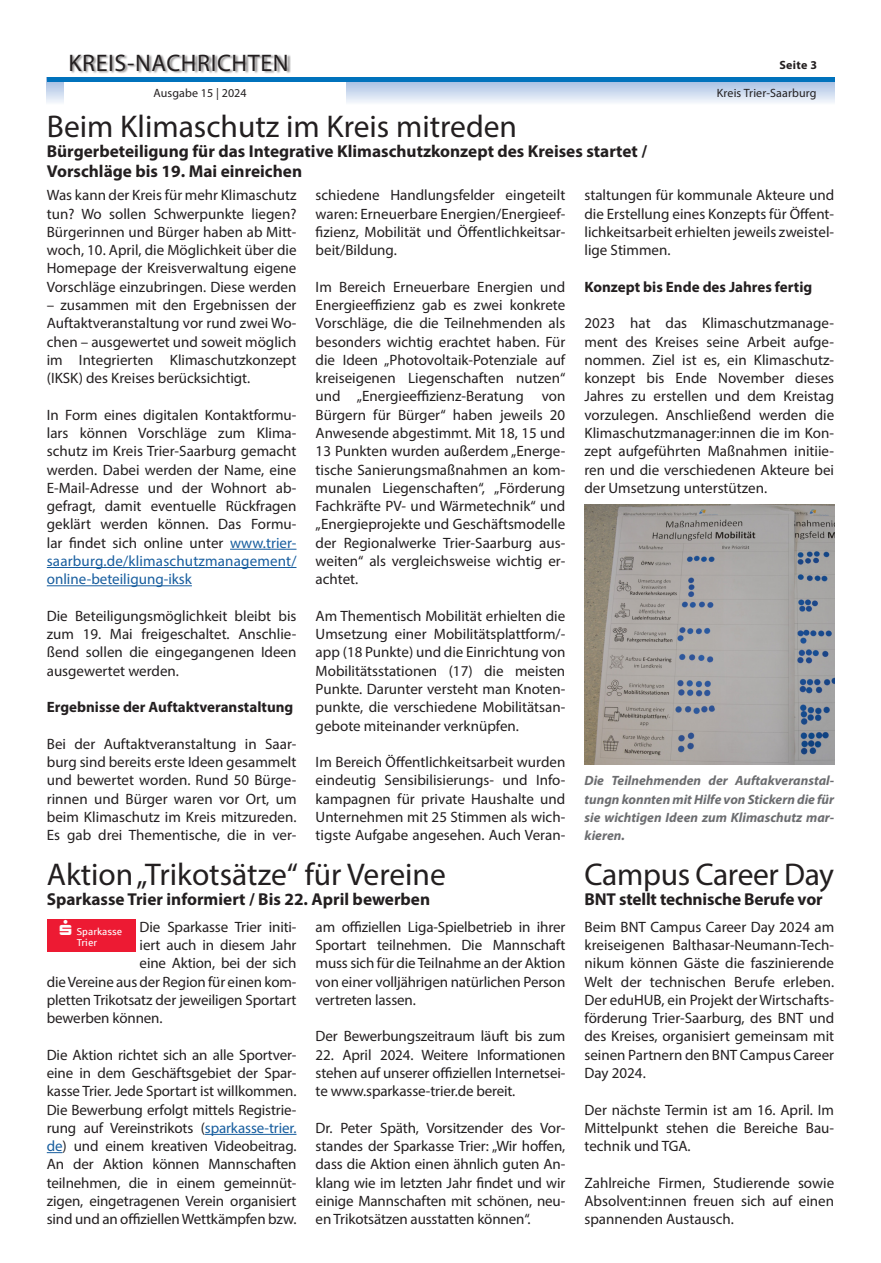
<style>
.page{position:relative;width:881px;height:1263px;background:#fff}
.page>*{position:absolute;margin:0;border:0;box-sizing:border-box;transform-origin:0 0}
.Headline{font:31.5px "Myriad Pro";color:#231f20}
.t1{font:24px "Myriad Pro";letter-spacing:.025em;color:#231f20}
.Subline{font:700 17.25px "Myriad Pro";color:#231f20}
.Fließtext{font:15px/18.3px "Myriad Pro";color:#231f20;text-align:justify}
.Fließtext-2{font:700 15px "Myriad Pro";color:#231f20}
.Bilduntertitel{font:italic 700 13.5px/18.3px "Myriad Pro";color:#6c6d70;text-align:justify}
.t2{font:12px "Myriad Pro";letter-spacing:.01em;color:#231f20}
.t3{font:700 12px "Myriad Pro";letter-spacing:.025em;color:#231f20}
.t4{font:10.05px/10.5px "Sparkasse Rg";color:#fdfdfd}
.s1{color:#175d9e}
</style>
<div class="page">
<svg style="left:47px;top:82px;width:786px;height:21px;background:#cedbef"></svg>
<div style="left:64px;top:0;width:281px;height:113px;background:#fff"></div>
<div style="left:71px;top:54px;width:220px;height:20px;background:#231f20;opacity:.5"></div>
<hr style="left:47px;top:78px;width:786px;height:4px;background:#0072bc">
<hr style="left:230px;top:549px;width:66px;height:1px;background:#175d9e">
<hr style="left:47px;top:567px;width:249px;height:1px;background:#175d9e">
<hr style="left:47px;top:585px;width:145px;height:1px;background:#175d9e">
<img style="left:584px;top:505px;width:249px;height:259px">
<hr style="left:205px;top:1134px;width:91px;height:1px;background:#175d9e">
<svg style="left:47px;top:1152px;width:15px;height:1px"></svg>
<div style="left:47px;top:919px;width:88px;height:32px;background:#ed1a33"></div>
<h2 class="t1" style="left:68px;top:48px;width:221px">KREIS-NACHRICHTEN</h2>
<p class="t3" style="left:779px;top:57px;width:39px">Seite 3</p>
<p class="t2" style="left:153px;top:86px;width:95px">Ausgabe 15 | 2024</p>
<p class="Headline" style="left:47px;top:107px;width:471px">Beim Klimaschutz im Kreis mitreden</p>
<p class="Subline" style="left:47px;top:140px;width:601px">Bürgerbeteiligung für das Integrative Klimaschutzkonzept des Kreises startet /</p>
<p class="Subline" style="left:47px;top:160px;width:257px">Vorschläge bis 19. Mai einreichen</p>
<p class="Fließtext" style="left:47px;top:186px;width:251px">Was kann der Kreis für mehr Klimaschutz tun? Wo sollen Schwerpunkte liegen?<br>Bürgerinnen und Bürger haben ab Mitt&shy;woch, 10. April, die Möglichkeit über die Homepage der Kreisverwaltung eigene Vorschläge einzubringen. Diese werden</p>
<p class="Fließtext" style="left:47px;top:296px;width:251px">– zusammen mit den Ergebnissen der Auftaktveranstaltung vor rund zwei Wo&shy;chen – ausgewertet und soweit möglich im Integrierten Klimaschutzkonzept (IKSK) des Kreises berücksichtigt.</p>
<p class="Fließtext" style="left:47px;top:405px;width:251px">In Form eines digitalen Kontaktformu&shy;lars können Vorschläge zum Klima&shy;schutz im Kreis Trier-Saarburg gemacht werden. Dabei werden der Name, eine E-Mail-Adresse und der Wohnort ab&shy;gefragt, damit eventuelle Rückfragen geklärt werden können. Das Formu&shy;lar findet sich online unter <span class="s1">www.trier&shy;saarburg.de/klimaschutzmanagement/ online-beteiligung-iksk</span></p>
<p class="Fließtext" style="left:47px;top:606px;width:251px">Die Beteiligungsmöglichkeit bleibt bis zum 19. Mai freigeschaltet. Anschlie&shy;ßend sollen die eingegangenen Ideen ausgewertet werden.</p>
<p class="Fließtext-2" style="left:47px;top:697px;width:248px">Ergebnisse der Auftaktveranstaltung</p>
<p class="Fließtext" style="left:47px;top:734px;width:251px">Bei der Auftaktveranstaltung in Saar&shy;burg sind bereits erste Ideen gesammelt und bewertet worden. Rund 50 Bürge&shy;rinnen und Bürger waren vor Ort, um beim Klimaschutz im Kreis mitzureden.<br>Es gab drei Thementische, die in ver-</p>
<p class="t2" style="left:716px;top:86px;width:101px">Kreis Trier-Saarburg</p>
<p class="Fließtext" style="left:315px;top:186px;width:251px">schiedene Handlungsfelder eingeteilt waren: Erneuerbare Energien/Energieef&shy;fizienz, Mobilität und Öffentlichkeitsar&shy;beit/Bildung.</p>
<p class="Fließtext" style="left:315px;top:277px;width:251px">Im Bereich Erneuerbare Energien und Energieeffizienz gab es zwei konkrete Vorschläge, die die Teilnehmenden als besonders wichtig erachtet haben. Für die Ideen „Photovoltaik-Potenziale auf kreiseigenen Liegenschaften nutzen“ und „Energieeffizienz-Beratung von Bürgern für Bürger“ haben jeweils 20<br>Anwesende abgestimmt. Mit 18, 15 und 13 Punkten wurden außerdem „Energe&shy;tische Sanierungsmaßnahmen an kom&shy;munalen Liegenschaften“, „Förderung Fachkräfte PV- und Wärmetechnik“ und „Energieprojekte und Geschäftsmodelle der Regionalwerke Trier-Saarburg aus&shy;weiten“ als vergleichsweise wichtig er&shy;achtet.</p>
<p class="Fließtext" style="left:315px;top:606px;width:251px">Am Thementisch Mobilität erhielten die Umsetzung einer Mobilitätsplattform/- app (18 Punkte) und die Einrichtung von Mobilitätsstationen (17) die meisten Punkte. Darunter versteht man Knoten&shy;punkte, die verschiedene Mobilitätsan&shy;gebote miteinander verknüpfen.</p>
<p class="Fließtext" style="left:315px;top:753px;width:251px">Im Bereich Öffentlichkeitsarbeit wurden eindeutig Sensibilisierungs- und Info&shy;kampagnen für private Haushalte und Unternehmen mit 25 Stimmen als wich&shy;tigste Aufgabe angesehen. Auch Veran-</p>
<p class="Fließtext" style="left:584px;top:186px;width:251px">staltungen für kommunale Akteure und die Erstellung eines Konzepts für Öffent&shy;lichkeitsarbeit erhielten jeweils zweistel&shy;lige Stimmen.</p>
<p class="Fließtext-2" style="left:584px;top:277px;width:229px">Konzept bis Ende des Jahres fertig</p>
<p class="Fließtext" style="left:584px;top:314px;width:251px">2023 hat das Klimaschutzmanage&shy;ment des Kreises seine Arbeit aufge&shy;nommen. Ziel ist es, ein Klimaschutz&shy;konzept bis Ende November dieses Jahres zu erstellen und dem Kreistag vorzulegen. Anschließend werden die Klimaschutzmanager:innen die im Kon&shy;zept aufgeführten Maßnahmen initiie&shy;ren und die verschiedenen Akteure bei der Umsetzung unterstützen.</p>
<p class="Bilduntertitel" style="left:584px;top:771px;width:251px">Die Teilnehmenden der Auftakveranstal&shy;tungn konnten mit Hilfe von Stickern die für sie wichtigen Ideen zum Klimaschutz mar&shy;kieren.</p>
<p class="Headline" style="left:47px;top:855px;width:400px">Aktion „Trikotsätze“ für Vereine</p>
<p class="Subline" style="left:47px;top:888px;width:384px">Sparkasse Trier informiert / Bis 22. April bewerben</p>
<p class="t4" style="left:77px;top:926px;width:47px;text-indent:-17px">▲ Sparkasse<br>Trier</p>
<p class="Fließtext" style="left:584px;top:917px;width:251px">Beim BNT Campus Career Day 2024 am kreiseigenen Balthasar-Neumann-Tech&shy;nikum können Gäste die faszinierende Welt der technischen Berufe erleben.<br>Der eduHUB, ein Projekt der Wirtschafts&shy;förderung Trier-Saarburg, des BNT und des Kreises, organisiert gemeinsam mit seinen Partnern den BNT Campus Career Day 2024.</p>
<p class="Fließtext" style="left:584px;top:1100px;width:251px">Der nächste Termin ist am 16. April. Im Mittelpunkt stehen die Bereiche Bau&shy;technik und TGA.</p>
<p class="Fließtext" style="left:584px;top:1173px;width:251px">Zahlreiche Firmen, Studierende sowie Absolvent:innen freuen sich auf einen spannenden Austausch.</p>
<p class="Headline" style="left:584px;top:855px;width:251px">Campus Career Day</p>
<p class="Subline" style="left:584px;top:888px;width:239px">BNT stellt technische Berufe vor</p>
<p class="Fließtext" style="left:315px;top:917px;width:251px">am offiziellen Liga-Spielbetrieb in ihrer Sportart teilnehmen. Die Mannschaft muss sich für die Teilnahme an der Aktion von einer volljährigen natürlichen Person vertreten lassen.</p>
<p class="Fließtext" style="left:315px;top:1027px;width:251px">Der Bewerbungszeitraum läuft bis zum</p>
<p class="Fließtext" style="left:315px;top:1045px;width:251px">22. April 2024. Weitere Informationen stehen auf unserer offiziellen Internetsei&shy;te www.sparkasse-trier.de bereit.</p>
<p class="Fließtext" style="left:315px;top:1118px;width:251px">Dr. Peter Späth, Vorsitzender des Vor&shy;standes der Sparkasse Trier: „Wir hoffen, dass die Aktion einen ähnlich guten An&shy;klang wie im letzten Jahr findet und wir einige Mannschaften mit schönen, neu&shy;en Trikotsätzen ausstatten können“.</p>
<p class="Fließtext" style="left:140px;top:917px;width:158px">Die Sparkasse Trier initi-</p>
<p class="Fließtext" style="left:140px;top:935px;width:158px">iert auch in diesem Jahr</p>
<p class="Fließtext" style="left:140px;top:954px;width:158px">eine Aktion, bei der sich</p>
<p class="Fließtext" style="left:47px;top:972px;width:251px">die Vereine aus der Region für einen kom-</p>
<p class="Fließtext" style="left:47px;top:990px;width:251px">pletten Trikotsatz der jeweiligen Sportart</p>
<p class="Fließtext" style="left:47px;top:1009px;width:117px">bewerben können.</p>
<p class="Fließtext" style="left:47px;top:1045px;width:251px">Die Aktion richtet sich an alle Sportver&shy;eine in dem Geschäftsgebiet der Spar&shy;kasse Trier. Jede Sportart ist willkommen.<br>Die Bewerbung erfolgt mittels Registrie&shy;rung auf Vereinstrikots (<span class="s1">sparkasse-trier. de</span>) und einem kreativen Videobeitrag.<br>An der Aktion können Mannschaften teilnehmen, die in einem gemeinnüt&shy;zigen, eingetragenen Verein organisiert sind und an offiziellen Wettkämpfen bzw.</p>
</div>
